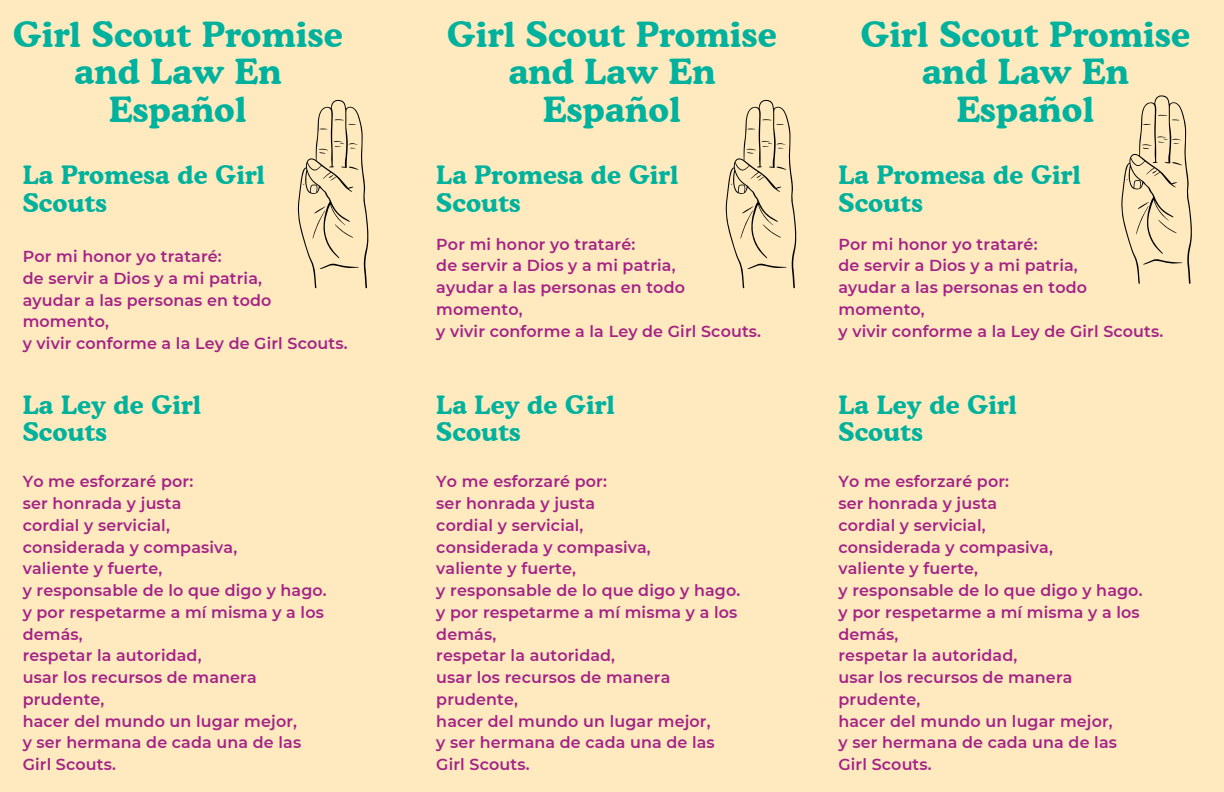
<style>
.page{position:relative;width:1224px;height:792px;background:#feeabe}
.page>*{position:absolute;margin:0;border:0;box-sizing:border-box;transform-origin:0 0}
.t1{font:700 34.6px/37.9px "Cooper BT";letter-spacing:.01em;color:#00b29d;text-align:center}
.t2{font:700 25.3px/27.8px "Cooper BT";letter-spacing:.01em;color:#00b29d}
.t3{font:600 15.9px/21.8px "Montserrat";letter-spacing:.01em;color:#a52287}
</style>
<div class="page">
<svg style="left:298px;top:100px;width:70px;height:188px"></svg>
<svg style="left:726px;top:100px;width:70px;height:188px"></svg>
<svg style="left:1121px;top:95px;width:71px;height:189px"></svg>
<p class="t1" style="left:13px;top:15px;width:331px">Girl Scout Promise and Law En<br>Español</p>
<p class="t2" style="left:23px;top:161px;width:244px">La Promesa de Girl<br>Scouts</p>
<h1 class="t3" style="left:23px;top:245px;width:201px">Por mi honor yo trataré:</h1>
<p class="t3" style="left:23px;top:267px;width:241px">de servir a Dios y a mi patria,</p>
<h2 class="t3" style="left:23px;top:289px;width:250px">ayudar a las personas en todo momento,</h2>
<p class="t3" style="left:23px;top:332px;width:326px">y vivir conforme a la Ley de Girl Scouts.</p>
<p class="t2" style="left:23px;top:390px;width:180px">La Ley de Girl<br>Scouts</p>
<h2 class="t3" style="left:23px;top:471px;width:172px">Yo me esforzaré por:</h2>
<p class="t3" style="left:23px;top:493px;width:160px">ser honrada y justa</p>
<p class="t3" style="left:23px;top:514px;width:149px">cordial y servicial,</p>
<p class="t3" style="left:23px;top:536px;width:216px">considerada y compasiva,</p>
<p class="t3" style="left:23px;top:558px;width:141px">valiente y fuerte,</p>
<p class="t3" style="left:23px;top:580px;width:306px">y responsable de lo que digo y hago.</p>
<p class="t3" style="left:23px;top:601px;width:303px">y por respetarme a mí misma y a los demás,</p>
<p class="t3" style="left:23px;top:645px;width:180px">respetar la autoridad,</p>
<p class="t3" style="left:23px;top:667px;width:236px">usar los recursos de manera prudente,</p>
<p class="t3" style="left:23px;top:710px;width:276px">hacer del mundo un lugar mejor,</p>
<p class="t3" style="left:23px;top:732px;width:280px">y ser hermana de cada una de las<br>Girl Scouts.</p>
<p class="t1" style="left:447px;top:15px;width:331px">Girl Scout Promise and Law En<br>Español</p>
<h1 class="t2" style="left:436px;top:161px;width:244px">La Promesa de Girl<br>Scouts</h1>
<p class="t3" style="left:436px;top:233px;width:201px">Por mi honor yo trataré:</p>
<h2 class="t3" style="left:436px;top:255px;width:241px">de servir a Dios y a mi patria,</h2>
<p class="t3" style="left:436px;top:277px;width:250px">ayudar a las personas en todo momento,</p>
<p class="t3" style="left:436px;top:320px;width:326px">y vivir conforme a la Ley de Girl Scouts.</p>
<p class="t2" style="left:436px;top:390px;width:180px">La Ley de Girl<br>Scouts</p>
<p class="t3" style="left:436px;top:471px;width:172px">Yo me esforzaré por:</p>
<h2 class="t3" style="left:436px;top:493px;width:160px">ser honrada y justa</h2>
<p class="t3" style="left:436px;top:514px;width:149px">cordial y servicial,</p>
<p class="t3" style="left:436px;top:536px;width:216px">considerada y compasiva,</p>
<p class="t3" style="left:436px;top:558px;width:141px">valiente y fuerte,</p>
<p class="t3" style="left:436px;top:580px;width:306px">y responsable de lo que digo y hago.</p>
<p class="t3" style="left:436px;top:601px;width:303px">y por respetarme a mí misma y a los demás,</p>
<p class="t3" style="left:436px;top:645px;width:180px">respetar la autoridad,</p>
<p class="t3" style="left:436px;top:667px;width:236px">usar los recursos de manera prudente,</p>
<p class="t3" style="left:436px;top:710px;width:276px">hacer del mundo un lugar mejor,</p>
<p class="t3" style="left:436px;top:732px;width:280px">y ser hermana de cada una de las<br>Girl Scouts.</p>
<p class="t1" style="left:861px;top:15px;width:331px">Girl Scout Promise and Law En<br>Español</p>
<p class="t2" style="left:838px;top:161px;width:244px">La Promesa de Girl<br>Scouts</p>
<h1 class="t3" style="left:838px;top:233px;width:201px">Por mi honor yo trataré:</h1>
<p class="t3" style="left:838px;top:255px;width:241px">de servir a Dios y a mi patria,</p>
<h2 class="t3" style="left:838px;top:277px;width:250px">ayudar a las personas en todo momento,</h2>
<p class="t3" style="left:838px;top:320px;width:326px">y vivir conforme a la Ley de Girl Scouts.</p>
<p class="t2" style="left:838px;top:390px;width:180px">La Ley de Girl<br>Scouts</p>
<p class="t3" style="left:838px;top:471px;width:172px">Yo me esforzaré por:</p>
<p class="t3" style="left:838px;top:493px;width:160px">ser honrada y justa</p>
<h2 class="t3" style="left:838px;top:514px;width:149px">cordial y servicial,</h2>
<p class="t3" style="left:838px;top:536px;width:216px">considerada y compasiva,</p>
<p class="t3" style="left:838px;top:558px;width:141px">valiente y fuerte,</p>
<p class="t3" style="left:838px;top:580px;width:306px">y responsable de lo que digo y hago.</p>
<p class="t3" style="left:838px;top:601px;width:303px">y por respetarme a mí misma y a los demás,</p>
<p class="t3" style="left:838px;top:645px;width:180px">respetar la autoridad,</p>
<p class="t3" style="left:838px;top:667px;width:236px">usar los recursos de manera prudente,</p>
<p class="t3" style="left:838px;top:710px;width:276px">hacer del mundo un lugar mejor,</p>
<p class="t3" style="left:838px;top:732px;width:280px">y ser hermana de cada una de las<br>Girl Scouts.</p>
</div>
